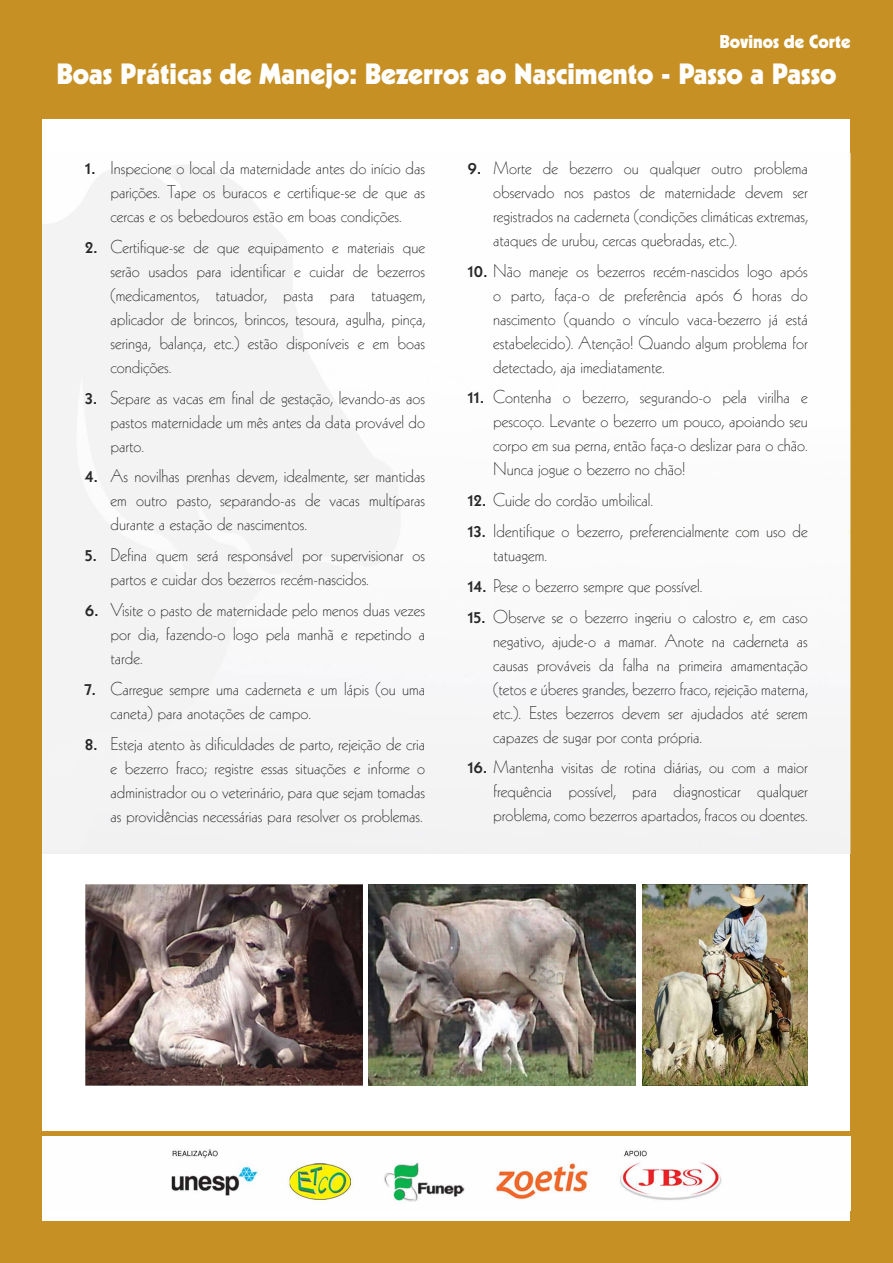
<style>
.page{position:relative;width:893px;height:1263px;background:#c69024}
.page>*{position:absolute;margin:0;border:0;box-sizing:border-box;transform-origin:0 0}
.t1{font:900 28.5px "Kabel";color:#fff}
.t2{font:300 18px/24px "Kabel";color:#292829;text-align:justify}
.t3{font:900 18px "Kabel";color:#fff}
.s1{font-weight:800}
</style>
<div class="page">
<div style="left:43px;top:119px;width:807px;height:1011px;background:#fff"></div>
<div style="left:43px;top:1197px;width:807px;height:23px;background:#fff"></div>
<img style="left:43px;top:1136px;width:807px;height:68px">
<img style="left:85px;top:884px;width:277px;height:202px">
<img style="left:368px;top:884px;width:268px;height:202px">
<img style="left:642px;top:884px;width:166px;height:202px">
<p class="t3" style="left:719px;top:30px;width:132px">Bovinos de Corte</p>
<h1 class="t1" style="left:56px;top:56px;width:781px">Boas Práticas de Manejo: Bezerros ao Nascimento - Passo a Passo</h1>
<p class="t2" style="left:111px;top:156px;width:316px;text-indent:-26px"><span class="s1">1.</span> Inspecione o local da maternidade antes do início das parições. Tape os buracos e certifique-se de que as cercas e os bebedouros estão em boas condições.</p>
<p class="t2" style="left:111px;top:235px;width:316px;text-indent:-26px"><span class="s1">2.</span> Certifique-se de que equipamento e materiais que serão usados para identificar e cuidar de bezerros (medicamentos, tatuador, pasta para tatuagem, aplicador de brincos, brincos, tesoura, agulha, pinça, seringa, balança, etc.) estão disponíveis e em boas condições.</p>
<p class="t2" style="left:111px;top:386px;width:316px;text-indent:-26px"><span class="s1">3.</span> Separe as vacas em final de gestação, levando-as aos pastos maternidade um mês antes da data provável do parto.</p>
<p class="t2" style="left:111px;top:465px;width:316px;text-indent:-26px"><span class="s1">4.</span> As novilhas prenhas devem, idealmente, ser mantidas em outro pasto, separando-as de vacas multíparas durante a estação de nascimentos.</p>
<p class="t2" style="left:111px;top:543px;width:316px;text-indent:-26px"><span class="s1">5.</span> Defina quem será responsável por supervisionar os partos e cuidar dos bezerros recém-nascidos.</p>
<p class="t2" style="left:111px;top:598px;width:316px;text-indent:-26px"><span class="s1">6.</span> Visite o pasto de maternidade pelo menos duas vezes por dia, fazendo-o logo pela manhã e repetindo a tarde.</p>
<p class="t2" style="left:111px;top:677px;width:316px;text-indent:-26px"><span class="s1">7.</span> Carregue sempre uma caderneta e um lápis (ou uma caneta) para anotações de campo.</p>
<p class="t2" style="left:111px;top:732px;width:316px;text-indent:-26px"><span class="s1">8.</span> Esteja atento às dificuldades de parto, rejeição de cria e bezerro fraco; registre essas situações e informe o administrador ou o veterinário, para que sejam tomadas as providências necessárias para resolver os problemas.</p>
<p class="t2" style="left:493px;top:156px;width:316px;text-indent:-26px"><span class="s1">9.</span> Morte de bezerro ou qualquer outro problema observado nos pastos de maternidade devem ser registrados na caderneta (condições climáticas extremas, ataques de urubu, cercas quebradas, etc.).</p>
<p class="t2" style="left:493px;top:259px;width:316px;text-indent:-26px"><span class="s1">10.</span> Não maneje os bezerros recém-nascidos logo após o parto, faça-o de preferência após 6 horas do nascimento (quando o vínculo vaca-bezerro já está estabelecido). Atenção! Quando algum problema for detectado, aja imediatamente.</p>
<p class="t2" style="left:493px;top:386px;width:316px;text-indent:-26px"><span class="s1">11.</span> Contenha o bezerro, segurando-o pela virilha e pescoço. Levante o bezerro um pouco, apoiando seu corpo em sua perna, então faça-o deslizar para o chão.<br>Nunca jogue o bezerro no chão!</p>
<p class="t2" style="left:468px;top:488px;width:187px"><span class="s1">12.</span> Cuide do cordão umbilical.</p>
<p class="t2" style="left:493px;top:519px;width:316px;text-indent:-26px"><span class="s1">13.</span> Identifique o bezerro, preferencialmente com uso de tatuagem.</p>
<p class="t2" style="left:468px;top:574px;width:236px"><span class="s1">14.</span> Pese o bezerro sempre que possível.</p>
<p class="t2" style="left:493px;top:605px;width:316px;text-indent:-26px"><span class="s1">15.</span> Observe se o bezerro ingeriu o calostro e, em caso negativo, ajude-o a mamar. Anote na caderneta as causas prováveis da falha na primeira amamentação (tetos e úberes grandes, bezerro fraco, rejeição materna, etc.). Estes bezerros devem ser ajudados até serem capazes de sugar por conta própria.</p>
<p class="t2" style="left:493px;top:756px;width:316px;text-indent:-26px"><span class="s1">16.</span> Mantenha visitas de rotina diárias, ou com a maior frequência possível, para diagnosticar qualquer problema, como bezerros apartados, fracos ou doentes.</p>
</div>
